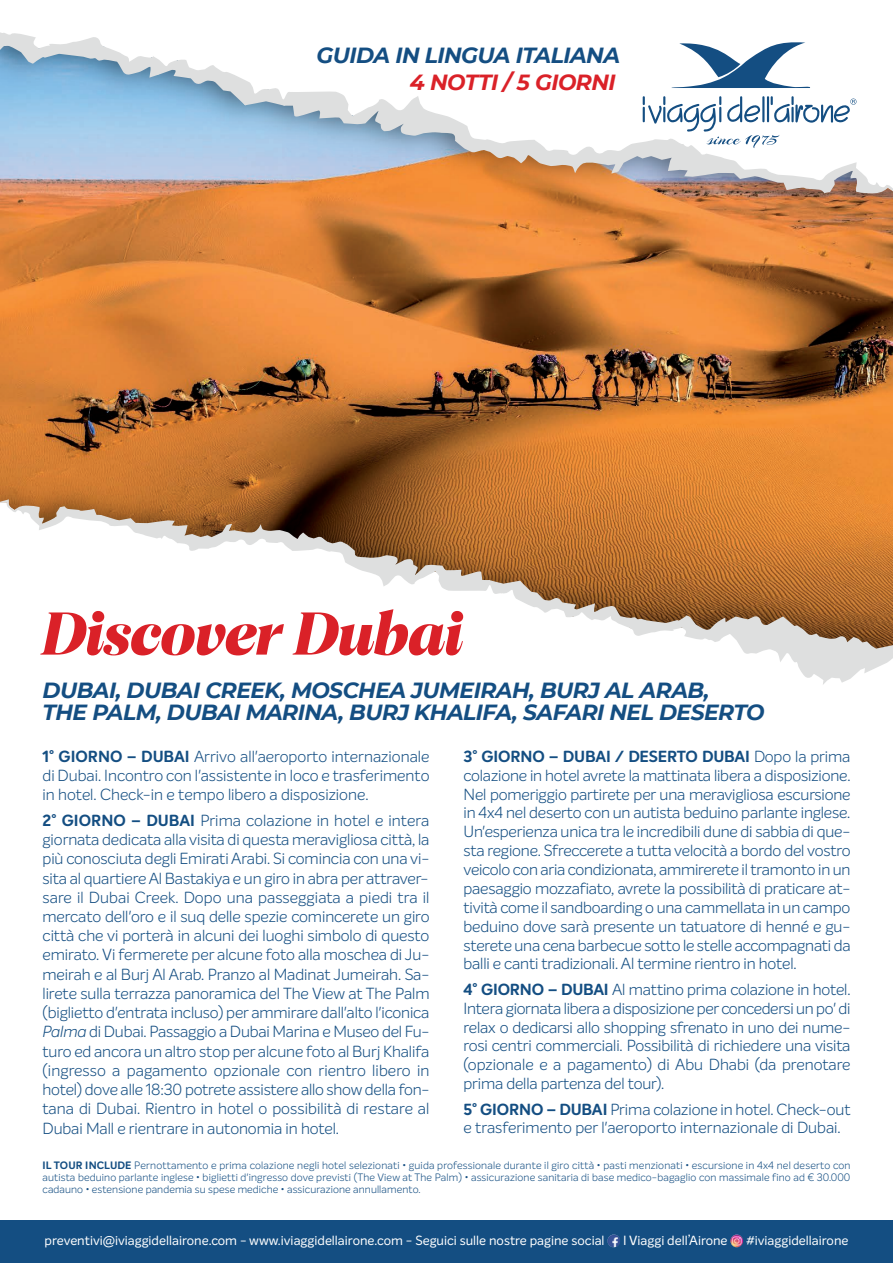
<style>
.page{position:relative;width:893px;height:1263px;background:#fff}
.page>*{position:absolute;margin:0;border:0;box-sizing:border-box;transform-origin:0 0}
.t1{font:61.95px "Cotford Display Bold Italic";letter-spacing:-.005em;color:#da2128}
.t2{font:italic 700 21.9px/21.8px "Montserrat";letter-spacing:-.025em;color:#144e82}
.t3{font:italic 700 21.9px "Montserrat";letter-spacing:-.025em;color:#da2128}
.t4{font:300 15.75px/19.2px "Intelo";letter-spacing:-.005em;color:#144e82;text-align:justify}
.t5{font:13.05px "Intelo";color:#fff}
.t6{font:300 10.5px/12px "Intelo";letter-spacing:.01em;color:#144e82;text-align:justify}
.s1{font-weight:700}
.s2{font-style:italic}
</style>
<div class="page">
<img style="left:0;top:201px;width:893px;height:49px">
<svg style="left:0;top:32px;width:893px;height:169px"></svg>
<svg style="left:670px;top:42px;width:142px;height:46px"></svg>
<svg style="left:643px;top:96px;width:213px;height:52px"></svg>
<img style="left:0;top:250px;width:893px;height:249px">
<svg style="left:0;top:499px;width:893px;height:186px"></svg>
<div style="left:0;top:1220px;width:893px;height:43px;background:#144e82"></div>
<svg style="left:607px;top:1234px;width:13px;height:13px"></svg>
<svg style="left:730px;top:1234px;width:13px;height:13px"></svg>
<h2 class="t2" style="left:317px;top:44px;width:305px">GUIDA IN LINGUA ITALIANA</h2>
<h2 class="t3" style="left:410px;top:69px;width:207px">4 NOTTI / 5 GIORNI</h2>
<h1 class="t1" style="left:42px;top:608px;width:422px">Discover Dubai</h1>
<h2 class="t2" style="left:42px;top:679px;width:724px">DUBAI, DUBAI CREEK, MOSCHEA JUMEIRAH, BURJ AL ARAB,<br>THE PALM, DUBAI MARINA, BURJ KHALIFA, SAFARI NEL DESERTO</h2>
<p class="t4" style="left:43px;top:748px;width:388px"><span class="s1">1° GIORNO – DUBAI</span> Arrivo all'aeroporto internazionale di Dubai. Incontro con l'assistente in loco e trasferimento in hotel. Check-in e tempo libero a disposizione.</p>
<p class="t4" style="left:43px;top:812px;width:388px"><span class="s1">2° GIORNO – DUBAI</span> Prima colazione in hotel e intera giornata dedicata alla visita di questa meravigliosa città, la più conosciuta degli Emirati Arabi. Si comincia con una vi&shy;sita al quartiere Al Bastakiya e un giro in abra per attraver&shy;sare il Dubai Creek. Dopo una passeggiata a piedi tra il mercato dell'oro e il suq delle spezie comincerete un giro città che vi porterà in alcuni dei luoghi simbolo di questo emirato. Vi fermerete per alcune foto alla moschea di Ju&shy;meirah e al Burj Al Arab. Pranzo al Madinat Jumeirah. Sa&shy;lirete sulla terrazza panoramica del The View at The Palm (biglietto d'entrata incluso) per ammirare dall'alto l'iconica <span class="s2">Palma</span> di Dubai. Passaggio a Dubai Marina e Museo del Fu&shy;turo ed ancora un altro stop per alcune foto al Burj Khalifa (ingresso a pagamento opzionale con rientro libero in hotel) dove alle 18:30 potrete assistere allo show della fon&shy;tana di Dubai. Rientro in hotel o possibilità di restare al Dubai Mall e rientrare in autonomia in hotel.</p>
<p class="t4" style="left:463px;top:748px;width:389px"><span class="s1">3° GIORNO – DUBAI / DESERTO DUBAI</span> Dopo la prima colazione in hotel avrete la mattinata libera a disposizione.<br>Nel pomeriggio partirete per una meravigliosa escursione in 4x4 nel deserto con un autista beduino parlante inglese.<br>Un'esperienza unica tra le incredibili dune di sabbia di que&shy;sta regione. Sfreccerete a tutta velocità a bordo del vostro veicolo con aria condizionata, ammirerete il tramonto in un paesaggio mozzafiato, avrete la possibilità di praticare at&shy;tività come il sandboarding o una cammellata in un campo beduino dove sarà presente un tatuatore di henné e gu&shy;sterete una cena barbecue sotto le stelle accompagnati da balli e canti tradizionali. Al termine rientro in hotel.</p>
<p class="t4" style="left:463px;top:981px;width:389px"><span class="s1">4° GIORNO – DUBAI</span> Al mattino prima colazione in hotel.<br>Intera giornata libera a disposizione per concedersi un po' di relax o dedicarsi allo shopping sfrenato in uno dei nume&shy;rosi centri commerciali. Possibilità di richiedere una visita (opzionale e a pagamento) di Abu Dhabi (da prenotare prima della partenza del tour).</p>
<p class="t4" style="left:463px;top:1101px;width:389px"><span class="s1">5° GIORNO – DUBAI</span> Prima colazione in hotel. Check-out e trasferimento per l'aeroporto internazionale di Dubai.</p>
<p class="t6" style="left:43px;top:1159px;width:809px"><span class="s1">IL TOUR INCLUDE</span> Pernottamento e prima colazione negli hotel selezionati • guida professionale durante il giro città • pasti menzionati • escursione in 4x4 nel deserto con autista beduino parlante inglese • biglietti d'ingresso dove previsti (The View at The Palm) • assicurazione sanitaria di base medico-bagaglio con massimale fino ad € 30.000 cadauno • estensione pandemia su spese mediche • assicurazione annullamento.</p>
<p class="t5" style="left:45px;top:1234px;width:562px">preventivi@iviaggidellairone.com - www.iviaggidellairone.com - Seguici sulle nostre pagine social</p>
<p class="t5" style="left:623px;top:1234px;width:106px">I Viaggi dell’Airone</p>
<p class="t5" style="left:746px;top:1234px;width:104px">#iviaggidellairone</p>
</div>
